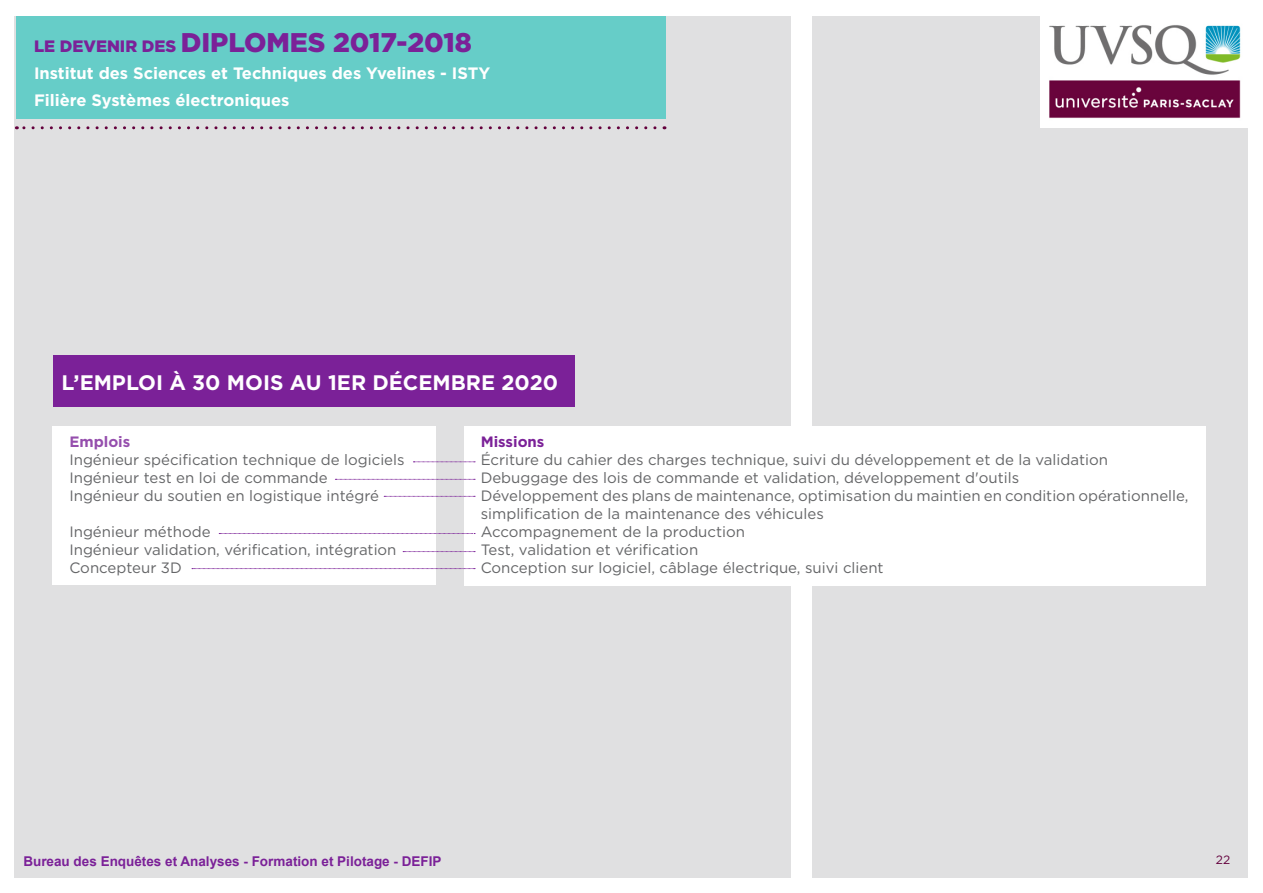
<style>
.page{position:relative;width:1263px;height:893px;background:#fff}
.page>*{position:absolute;margin:0;border:0;box-sizing:border-box;transform-origin:0 0}
.t1{font:900 27px "Gotham";color:#7b2198}
.t2{font:700 21px "Gotham";color:#fff}
.t3{font:700 16.5px "Gotham";color:#fff}
.t4{font:15px/18px "Gotham";color:#646567}
.t5{font:700 15px "Gotham";color:#7b2198}
.t6{font:700 15px "Gotham";color:#954ead}
.t7{font:700 13.5px "Arial";color:#7b2198}
.t8{font:12px "Gotham";color:#63003c}
.s1{font-size:16.5px}
</style>
<div class="page">
<div style="left:15px;top:16px;width:776px;height:861px;background:#e0e0e1"></div>
<div style="left:812px;top:16px;width:436px;height:861px;background:#e0e0e1"></div>
<img style="left:1041px;top:16px;width:207px;height:112px">
<div style="left:16px;top:17px;width:649px;height:102px;background:#66cdc8"></div>
<div style="left:52px;top:426px;width:384px;height:159px;background:#fff"></div>
<svg style="left:16px;top:126px;width:639px;height:3px"></svg>
<div style="left:464px;top:426px;width:741px;height:159px;background:#fff"></div>
<svg style="left:413px;top:462px;width:62px;height:1px"></svg>
<svg style="left:384px;top:496px;width:91px;height:1px"></svg>
<svg style="left:403px;top:551px;width:72px;height:1px"></svg>
<svg style="left:219px;top:533px;width:256px;height:1px"></svg>
<svg style="left:192px;top:568px;width:283px;height:1px"></svg>
<div style="left:53px;top:356px;width:522px;height:51px;background:#7b2198"></div>
<svg style="left:335px;top:479px;width:140px;height:1px"></svg>
<p class="t1" style="left:34px;top:24px;width:439px"><span class="s1">LE DEVENIR DES</span> DIPLOMES 2017-2018</p>
<p class="t3" style="left:34px;top:62px;width:458px">Institut des Sciences et Techniques des Yvelines - ISTY</p>
<p class="t3" style="left:34px;top:89px;width:257px">Filière Systèmes électroniques</p>
<p class="t2" style="left:61px;top:368px;width:498px">L’EMPLOI À 30 MOIS AU 1ER DÉCEMBRE 2020</p>
<p class="t6" style="left:69px;top:432px;width:62px">Emplois</p>
<p class="t4" style="left:69px;top:450px;width:337px">Ingénieur spécification technique de logiciels</p>
<p class="t4" style="left:69px;top:468px;width:260px">Ingénieur test en loi de commande</p>
<p class="t4" style="left:69px;top:486px;width:311px">Ingénieur du soutien en logistique intégré</p>
<p class="t4" style="left:69px;top:522px;width:143px">Ingénieur méthode</p>
<p class="t4" style="left:69px;top:540px;width:329px">Ingénieur validation, vérification, intégration</p>
<p class="t4" style="left:69px;top:558px;width:114px">Concepteur 3D</p>
<p class="t5" style="left:481px;top:431px;width:65px">Missions</p>
<p class="t4" style="left:481px;top:450px;width:629px">Écriture du cahier des charges technique, suivi du développement et de la validation</p>
<p class="t4" style="left:481px;top:468px;width:540px">Debuggage des lois de commande et validation, développement d'outils</p>
<p class="t4" style="left:481px;top:486px;width:709px">Développement des plans de maintenance, optimisation du maintien en condition opérationnelle, simplification de la maintenance des véhicules</p>
<p class="t4" style="left:481px;top:522px;width:266px">Accompagnement de la production</p>
<p class="t4" style="left:481px;top:540px;width:219px">Test, validation et vérification</p>
<p class="t4" style="left:481px;top:558px;width:404px">Conception sur logiciel, câblage électrique, suivi client</p>
<p class="t7" style="left:23px;top:852px;width:420px">Bureau des Enquêtes et Analyses - Formation et Pilotage - DEFIP</p>
<p class="t8" style="left:1216px;top:852px;width:16px">22</p>
</div>
